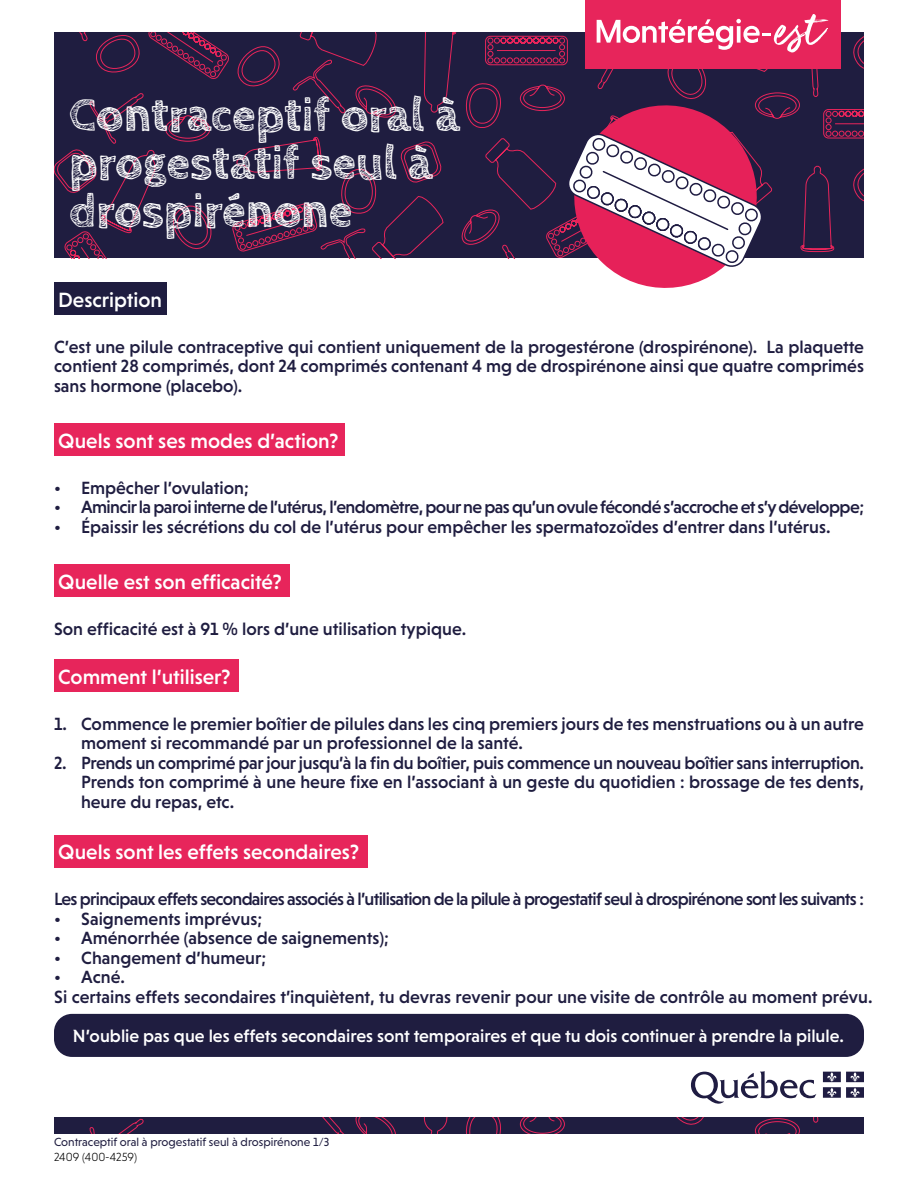
<style>
.page{position:relative;width:918px;height:1188px;background:#fff}
.page>*{position:absolute;margin:0;border:0;box-sizing:border-box;transform-origin:0 0}
.t1{font:700 48px/48px "Cabin Sketch";color:#fff}
.t2{font:500 21px "Niveau Grotesk";color:#fff}
.t3{font:500 18px/19.5px "Niveau Grotesk";color:#1f1d40;text-align:justify}
.t4{font:500 18px "Niveau Grotesk";letter-spacing:-.04em;color:#1f1d40}
.t5{font:500 18px "Niveau Grotesk";letter-spacing:-.03em;color:#1f1d40}
.t6{font:500 18px "Niveau Grotesk";color:#fff}
.t7{font:12px "Niveau Grotesk";color:#1f1d40}
.t8{font:300 12px "Niveau Grotesk";color:#000}
</style>
<div class="page">
<svg style="left:54px;top:33px;width:810px;height:225px;background:#2a1d41"></svg>
<div style="left:54px;top:282px;width:113px;height:33px;background:#1f1d40"></div>
<div style="left:54px;top:423px;width:290px;height:33px;background:#e7255b"></div>
<div style="left:54px;top:564px;width:235px;height:33px;background:#e7255b"></div>
<div style="left:54px;top:660px;width:184px;height:32px;background:#e7255b"></div>
<div style="left:585px;top:0;width:255px;height:68px;background:#e7255b"></div>
<svg style="left:597px;top:14px;width:232px;height:39px"></svg>
<svg style="left:691px;top:1071px;width:125px;height:33px"></svg>
<svg style="left:823px;top:1072px;width:41px;height:26px"></svg>
<svg style="left:54px;top:1118px;width:810px;height:16px;background:#271d41"></svg>
<svg style="left:564px;top:96px;width:203px;height:192px"></svg>
<div style="left:54px;top:835px;width:313px;height:32px;background:#e7255b"></div>
<div style="left:54px;top:1014px;width:810px;height:43px;background:#1f1d40;border-radius:18px"></div>
<h1 class="t1" style="left:69px;top:92px;width:392px">Contraceptif oral à progestatif seul à drospirénone</h1>
<p class="t2" style="left:58px;top:287px;width:105px">Description</p>
<p class="t3" style="left:54px;top:337px;width:811px">C’est une pilule contraceptive qui contient uniquement de la progestérone (drospirénone). La plaquette contient 28 comprimés, dont 24 comprimés contenant 4 mg de drospirénone ainsi que quatre comprimés sans hormone (placebo).</p>
<p class="t2" style="left:58px;top:428px;width:282px">Quels sont ses modes d’action?</p>
<p class="t3" style="left:54px;top:478px;width:196px">• Empêcher l’ovulation;</p>
<p class="t5" style="left:54px;top:497px;width:812px">• Amincir la paroi interne de l’utérus, l’endomètre, pour ne pas qu’un ovule fécondé s’accroche et s’y développe;</p>
<p class="t3" style="left:54px;top:517px;width:778px">• Épaissir les sécrétions du col de l’utérus pour empêcher les spermatozoïdes d’entrer dans l’utérus.</p>
<p class="t2" style="left:58px;top:569px;width:225px">Quelle est son efficacité?</p>
<p class="t3" style="left:54px;top:619px;width:414px">Son efficacité est à 91 % lors d’une utilisation typique.</p>
<p class="t2" style="left:58px;top:665px;width:174px">Comment l’utiliser?</p>
<p class="t3" style="left:81px;top:714px;width:785px;text-indent:-27px">1. Commence le premier boîtier de pilules dans les cinq premiers jours de tes menstruations ou à un autre moment si recommandé par un professionnel de la santé.</p>
<p class="t3" style="left:81px;top:753px;width:785px;text-indent:-27px">2. Prends un comprimé par jour jusqu’à la fin du boîtier, puis commence un nouveau boîtier sans interruption.<br>Prends ton comprimé à une heure fixe en l’associant à un geste du quotidien : brossage de tes dents, heure du repas, etc.</p>
<p class="t2" style="left:58px;top:840px;width:302px">Quels sont les effets secondaires?</p>
<p class="t4" style="left:54px;top:889px;width:811px">Les principaux effets secondaires associés à l’utilisation de la pilule à progestatif seul à drospirénone sont les suivants :</p>
<p class="t3" style="left:54px;top:909px;width:209px">• Saignements imprévus;</p>
<p class="t3" style="left:54px;top:928px;width:336px">• Aménorrhée (absence de saignements);</p>
<p class="t3" style="left:54px;top:948px;width:213px">• Changement d’humeur;</p>
<p class="t3" style="left:54px;top:967px;width:820px">• Acné.<br>Si certains effets secondaires t’inquiètent, tu devras revenir pour une visite de contrôle au moment prévu.</p>
<p class="t6" style="left:73px;top:1026px;width:773px">N’oublie pas que les effets secondaires sont temporaires et que tu dois continuer à prendre la pilule.</p>
<p class="t7" style="left:54px;top:1135px;width:277px">Contraceptif oral à progestatif seul à drospirénone 1/3</p>
<p class="t8" style="left:54px;top:1150px;width:85px">2409 (400-4259)</p>
</div>
